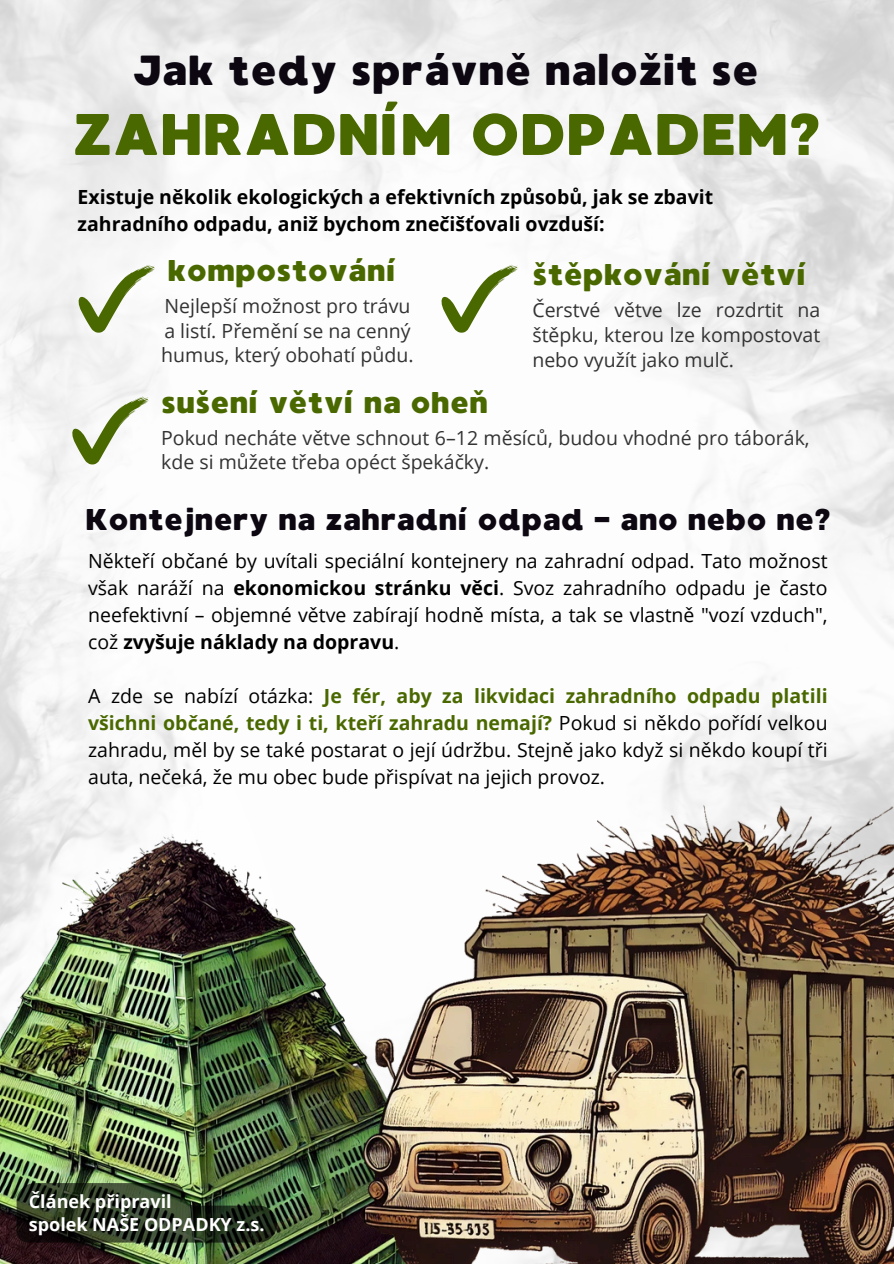
<style>
.page{position:relative;width:894px;height:1264px;background:#fff}
.page>*{position:absolute;margin:0;border:0;box-sizing:border-box;transform-origin:0 0}
.t1{font:58.5px "MADE Waffle Soft";color:#4a6800}
.t2{font:42px "MADE Waffle Soft";color:#0c0711}
.t3{font:30px "MADE Waffle Soft";color:#4a6800}
.t4{font:30px "MADE Waffle Soft";color:#0c0711}
.t5{font:19.5px/27px "Open Sans";color:#000;text-align:justify}
.t6{font:19.5px/24.8px "Open Sans";color:#333}
.t7{font:700 19.5px/27px "Open Sans";color:#000}
.t8{font:700 18px/22.5px "Open Sans";color:#fff}
.s1{font-weight:700}
.s2{font-weight:700;color:#4a6800}
</style>
<div class="page">
<img style="left:0;top:0;width:893px;height:818px">
<img style="left:0;top:818px;width:359px;height:445px">
<img style="left:359px;top:745px;width:534px;height:518px">
<svg style="left:78px;top:265px;width:78px;height:67px"></svg>
<svg style="left:440px;top:265px;width:79px;height:67px"></svg>
<svg style="left:71px;top:396px;width:79px;height:68px"></svg>
<svg style="left:17px;top:1182px;width:260px;height:60px;background:#2c3a24"></svg>
<p class="t2" style="left:132px;top:45px;width:628px">Jak tedy správně naložit se</p>
<h2 class="t1" style="left:72px;top:99px;width:750px">ZAHRADNÍM ODPADEM?</h2>
<h1 class="t7" style="left:78px;top:183px;width:637px">Existuje několik ekologických a efektivních způsobů, jak se zbavit zahradního odpadu, aniž bychom znečišťovali ovzduší:</h1>
<h4 class="t3" style="left:167px;top:252px;width:230px">kompostování</h4>
<h3 class="t6" style="left:164px;top:293px;width:247px">Nejlepší možnost pro trávu</h3>
<h3 class="t6" style="left:161px;top:318px;width:254px">a listí. Přemění se na cenný humus, který obohatí půdu.</h3>
<p class="t3" style="left:532px;top:256px;width:276px">štěpkování větví</p>
<p class="t6" style="left:532px;top:297px;width:289px;text-align:justify">Čerstvé větve lze rozdrtit na štěpku, kterou lze kompostovat nebo využít jako mulč.</p>
<p class="t3" style="left:161px;top:384px;width:328px">sušení větví na oheň</p>
<p class="t6" style="left:161px;top:425px;width:650px">Pokud necháte větve schnout 6–12 měsíců, budou vhodné pro táborák, kde si můžete třeba opéct špekáčky.</p>
<p class="t4" style="left:86px;top:501px;width:746px">Kontejnery na zahradní odpad - ano nebo ne?</p>
<h3 class="t5" style="left:88px;top:546px;width:740px">Někteří občané by uvítali speciální kontejnery na zahradní odpad. Tato možnost však naráží na <span class="s1">ekonomickou stránku věci</span>. Svoz zahradního odpadu je často neefektivní – objemné větve zabírají hodně místa, a tak se vlastně "vozí vzduch", což <span class="s1">zvyšuje náklady na dopravu</span>.</h3>
<p class="t5" style="left:88px;top:681px;width:740px">A zde se nabízí otázka: <span class="s2">Je fér, aby za likvidaci zahradního odpadu platili všichni občané, tedy i ti, kteří zahradu nemají?</span> Pokud si někdo pořídí velkou zahradu, měl by se také postarat o její údržbu. Stejně jako když si někdo koupí tři auta, nečeká, že mu obec bude přispívat na jejich provoz.</p>
<p class="t8" style="left:29px;top:1190px;width:237px">Článek připravil<br>spolek NAŠE ODPADKY z.s.</p>
</div>
